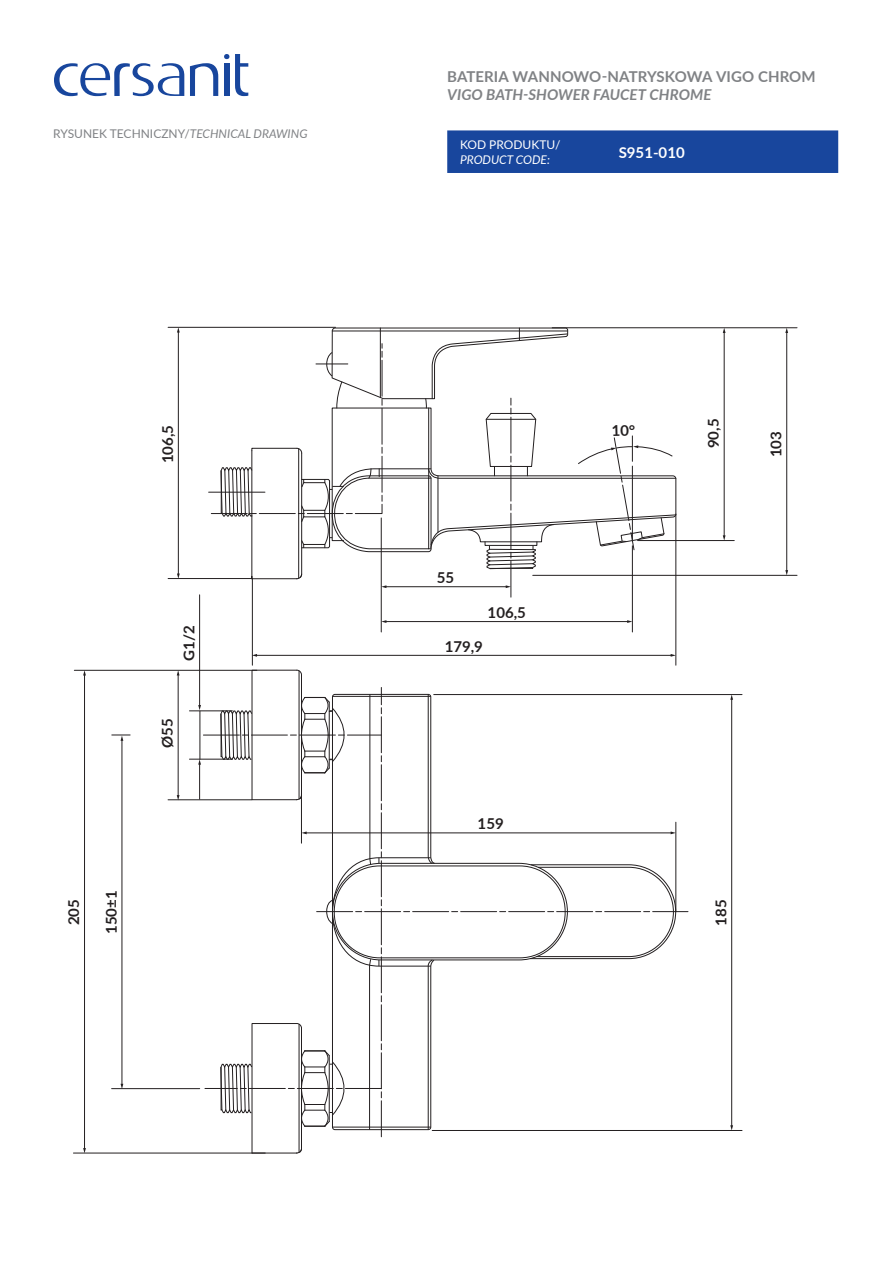
<style>
.page{position:relative;width:893px;height:1263px;background:#fff}
.page>*{position:absolute;margin:0;border:0;box-sizing:border-box;transform-origin:0 0}
.t1{font:700 15px "Lato";color:#231f20}
.t2{font:700 15px "Lato";color:#808285}
.t3{font:italic 700 15px "Lato";color:#808285}
.t4{font:700 15px "Lato";color:#fff}
.t5{font:12px "Lato";color:#808285}
.t6{font:12px "Lato";color:#fff}
.t7{font:italic 12px "Lato";color:#fff}
.s1{font-style:italic}
</style>
<div class="page">
<div style="left:447px;top:130px;width:391px;height:43px;background:#18469d"></div>
<svg style="left:190px;top:63px;width:28px;height:33px"></svg>
<svg style="left:235px;top:54px;width:13px;height:42px"></svg>
<svg style="left:54px;top:63px;width:130px;height:33px"></svg>
<div style="left:224px;top:63px;width:5px;height:33px;background:#18469d"></div>
<svg style="left:224px;top:54px;width:5px;height:5px"></svg>
<div style="left:619px;top:145px;width:66px;height:12px;background:#18469d"></div>
<hr style="left:786px;top:332px;width:1px;height:239px;background:#231f20">
<svg style="left:785px;top:328px;width:3px;height:5px"></svg>
<svg style="left:785px;top:570px;width:3px;height:5px"></svg>
<hr style="left:724px;top:332px;width:1px;height:204px;background:#231f20">
<svg style="left:723px;top:328px;width:3px;height:5px"></svg>
<svg style="left:723px;top:535px;width:3px;height:5px"></svg>
<hr style="left:178px;top:332px;width:1px;height:242px;background:#231f20">
<svg style="left:177px;top:573px;width:3px;height:5px"></svg>
<hr style="left:552px;top:327px;width:245px;height:1px;background:#231f20">
<hr style="left:168px;top:327px;width:168px;height:1px;background:#231f20">
<hr style="left:209px;top:492px;width:56px;height:1px;background:#231f20">
<hr style="left:168px;top:578px;width:85px;height:1px;background:#231f20">
<hr style="left:533px;top:575px;width:264px;height:1px;background:#231f20">
<hr style="left:637px;top:540px;width:97px;height:1px;background:#231f20">
<hr style="left:199px;top:595px;width:1px;height:111px;background:#231f20">
<hr style="left:189px;top:711px;width:43px;height:1px;background:#231f20">
<hr style="left:189px;top:759px;width:43px;height:1px;background:#231f20">
<hr style="left:168px;top:799px;width:84px;height:1px;background:#231f20">
<hr style="left:74px;top:670px;width:183px;height:1px;background:#231f20">
<hr style="left:178px;top:674px;width:1px;height:122px;background:#231f20">
<svg style="left:177px;top:670px;width:3px;height:5px"></svg>
<svg style="left:177px;top:795px;width:3px;height:5px"></svg>
<hr style="left:432px;top:1130px;width:310px;height:1px;background:#231f20">
<svg style="left:198px;top:669px;width:490px;height:485px"></svg>
<hr style="left:731px;top:699px;width:1px;height:427px;background:#231f20">
<svg style="left:730px;top:695px;width:3px;height:5px"></svg>
<svg style="left:730px;top:1125px;width:3px;height:5px"></svg>
<hr style="left:112px;top:1088px;width:88px;height:1px;background:#231f20">
<hr style="left:73px;top:1153px;width:192px;height:1px;background:#231f20">
<hr style="left:122px;top:740px;width:1px;height:345px;background:#231f20">
<svg style="left:112px;top:735px;width:18px;height:6px"></svg>
<hr style="left:84px;top:674px;width:1px;height:475px;background:#231f20">
<svg style="left:83px;top:670px;width:3px;height:5px"></svg>
<svg style="left:83px;top:1148px;width:3px;height:5px"></svg>
<hr style="left:434px;top:694px;width:308px;height:1px;background:#231f20">
<hr style="left:632px;top:546px;width:1px;height:86px;background:#231f20">
<hr style="left:676px;top:514px;width:1px;height:151px;background:#231f20">
<hr style="left:381px;top:518px;width:1px;height:114px;background:#231f20">
<hr style="left:256px;top:655px;width:416px;height:1px;background:#231f20">
<svg style="left:671px;top:654px;width:5px;height:3px"></svg>
<hr style="left:385px;top:621px;width:243px;height:1px;background:#231f20">
<svg style="left:627px;top:620px;width:5px;height:3px"></svg>
<svg style="left:381px;top:620px;width:5px;height:3px"></svg>
<hr style="left:252px;top:578px;width:1px;height:87px;background:#231f20">
<svg style="left:211px;top:326px;width:465px;height:271px"></svg>
<p class="t5" style="left:53px;top:126px;width:256px">RYSUNEK TECHNICZNY/<span class="s1">TECHNICAL DRAWING</span></p>
<p class="t1" style="left:157px;top:463px;width:40px;rotate:-90deg">106,5</p>
<p class="t1" style="left:178px;top:661px;width:37px;rotate:-90deg">G1/2</p>
<p class="t1" style="left:156px;top:748px;width:31px;rotate:-90deg">Ø55</p>
<p class="t1" style="left:63px;top:925px;width:28px;rotate:-90deg">205</p>
<p class="t1" style="left:100px;top:934px;width:45px;rotate:-90deg">150±1</p>
<p class="t2" style="left:447px;top:65px;width:370px">BATERIA WANNOWO-NATRYSKOWA VIGO CHROM</p>
<p class="t3" style="left:447px;top:83px;width:266px">VIGO BATH-SHOWER FAUCET CHROME</p>
<p class="t6" style="left:460px;top:136px;width:102px">KOD PRODUKTU/</p>
<p class="t7" style="left:460px;top:151px;width:92px">PRODUCT CODE:</p>
<p class="t4" style="left:619px;top:141px;width:68px">S951-010</p>
<p class="t1" style="left:437px;top:566px;width:19px">55</p>
<p class="t1" style="left:488px;top:601px;width:40px">106,5</p>
<p class="t1" style="left:445px;top:635px;width:40px">179,9</p>
<p class="t1" style="left:478px;top:812px;width:28px">159</p>
<p class="t1" style="left:702px;top:448px;width:31px;rotate:-90deg">90,5</p>
<p class="t1" style="left:765px;top:457px;width:28px;rotate:-90deg">103</p>
<p class="t1" style="left:710px;top:925px;width:28px;rotate:-90deg">185</p>
</div>
